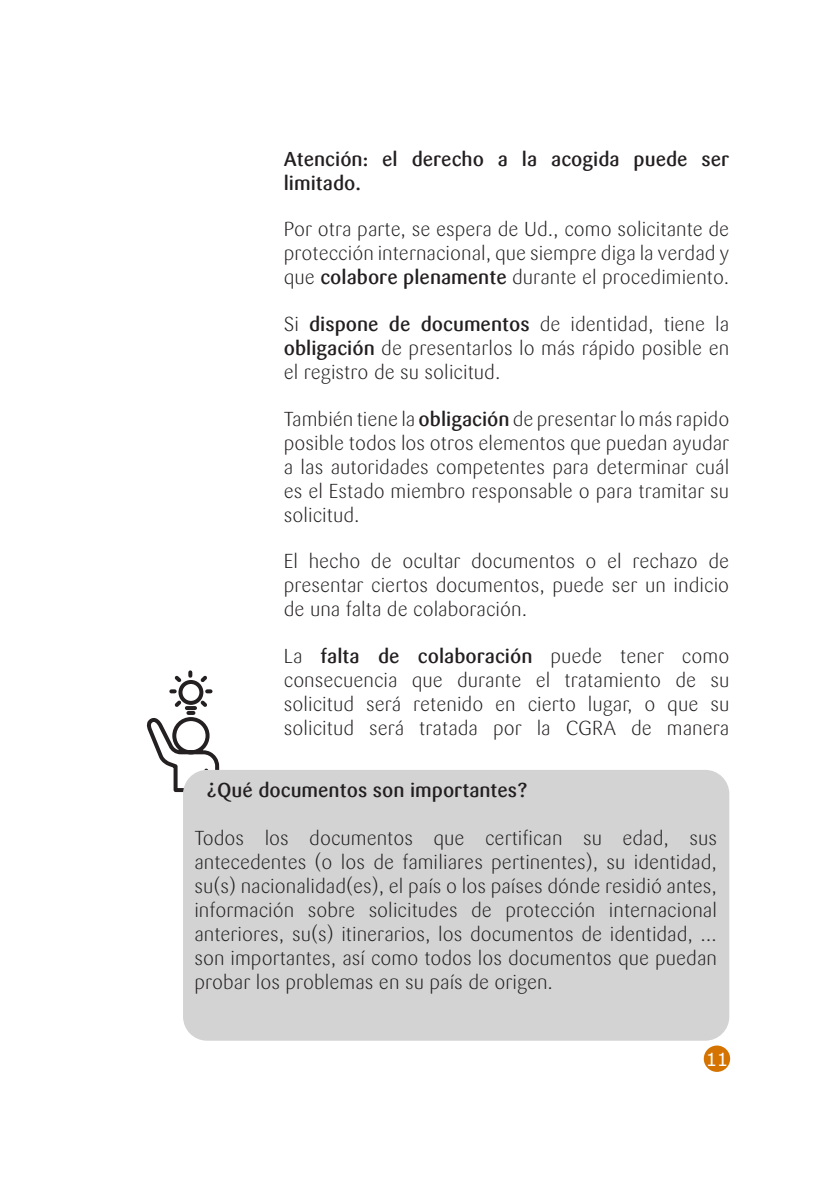
<style>
.page{position:relative;width:840px;height:1191px;background:#fff}
.page>*{position:absolute;margin:0;border:0;box-sizing:border-box;transform-origin:0 0}
.Corps_de_texte{font:300 20px/24px "Sari";color:#231f20;text-align:justify}
.Corps_de_texte-2{font:500 20px/24px "Sari";color:#231f20}
.t1{font:18px "Verdana";color:#fff}
.s1{font-weight:500}
</style>
<div class="page">
<div style="left:703px;top:1045px;width:26px;height:26px;background:#d47300;border-radius:50%"></div>
<svg style="left:148px;top:670px;width:72px;height:123px"></svg>
<div style="left:183px;top:770px;width:546px;height:270px;background:#d3d3d3;border-radius:24px"></div>
<p class="Corps_de_texte-2" style="left:283px;top:147px;width:446px">Atención: el derecho a la acogida puede ser limitado.</p>
<p class="Corps_de_texte" style="left:283px;top:218px;width:447px">Por otra parte, se espera de Ud., como solicitante de protección internacional, que siempre diga la verdad y que <span class="s1">colabore plenamente</span> durante el procedimiento.</p>
<p class="Corps_de_texte" style="left:283px;top:312px;width:447px">Si <span class="s1">dispone de documentos</span> de identidad, tiene la <span class="s1">obligación</span> de presentarlos lo más rápido posible en el registro de su solicitud.</p>
<p class="Corps_de_texte" style="left:283px;top:407px;width:447px">También tiene la <span class="s1">obligación</span> de presentar lo más rapido posible todos los otros elementos que puedan ayudar a las autoridades competentes para determinar cuál es el Estado miembro responsable o para tramitar su solicitud.</p>
<p class="Corps_de_texte" style="left:283px;top:550px;width:447px">El hecho de ocultar documentos o el rechazo de presentar ciertos documentos, puede ser un indicio de una falta de colaboración.</p>
<p class="Corps_de_texte" style="left:283px;top:644px;width:447px">La <span class="s1">falta de colaboración</span> puede tener como consecuencia que durante el tratamiento de su solicitud será retenido en cierto lugar, o que su solicitud será tratada por la CGRA de manera</p>
<p class="Corps_de_texte-2" style="left:206px;top:777px;width:323px">¿Qué documentos son importantes?</p>
<p class="Corps_de_texte" style="left:194px;top:826px;width:524px">Todos los documentos que certifican su edad, sus antecedentes (o los de familiares pertinentes), su identidad, su(s) nacionalidad(es), el país o los países dónde residió antes, información sobre solicitudes de protección internacional anteriores, su(s) itinerarios, los documentos de identidad, … son importantes, así como todos los documentos que puedan probar los problemas en su país de origen.</p>
<p class="t1" style="left:705px;top:1047px;width:24px">11</p>
</div>
